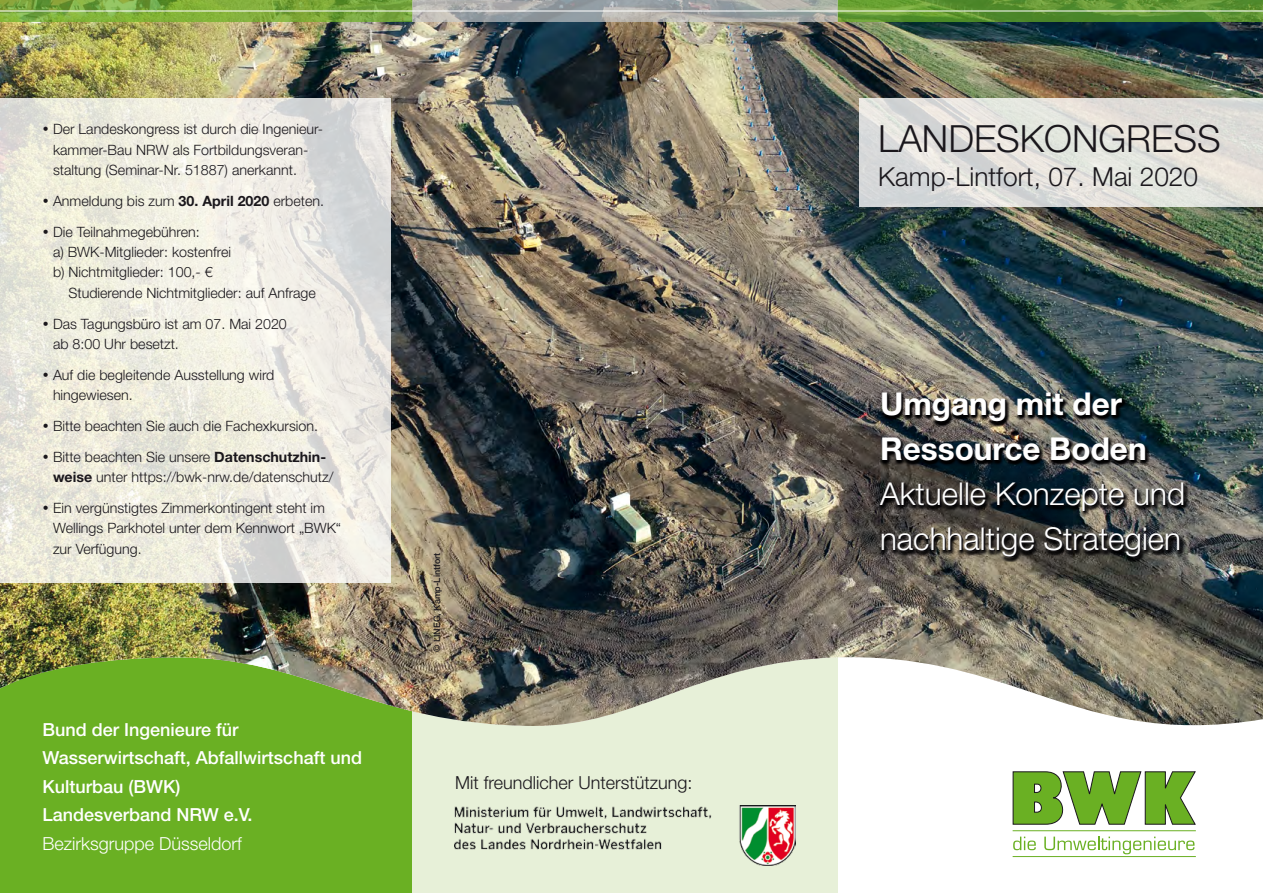
<style>
.page{position:relative;width:1263px;height:893px;background:#fff}
.page>*{position:absolute;margin:0;border:0;box-sizing:border-box;transform-origin:0 0}
.t1{font:300 37.5px "Helvetica Neue LT Std";color:#1a171c}
.t2{font:300 31.5px/45px "Helvetica Neue LT Std";color:#fff}
.t3{font:700 31.5px/45px "Helvetica Neue LT Std";color:#fff}
.t4{font:300 26.25px "Helvetica Neue LT Std";color:#1a171c}
.t5{font:500 18px/28.5px "Helvetica Neue LT Std";color:#fff}
.t6{font:300 18px "Helvetica Neue LT Std";color:#1a171c}
.t7{font:300 18px "Helvetica Neue LT Std";color:#fff}
.t8{font:300 14.25px/20.4px "Helvetica Neue LT Std";color:#1a171c}
.t9{font:500 9px "Helvetica Neue LT Std";color:#1a171c}
.s1{font-weight:700}
</style>
<div class="page">
<div style="left:0;top:0;width:412px;height:893px;background:#6ab023"></div>
<div style="left:412px;top:0;width:426px;height:893px;background:#e7f0d8"></div>
<img style="left:0;top:21px;width:1263px;height:705px">
<svg style="left:0;top:0;width:412px;height:21px;background:#7eac40"></svg>
<svg style="left:838px;top:0;width:425px;height:21px;background:#619737"></svg>
<svg style="left:412px;top:0;width:426px;height:21px;background:#a8abaa"></svg>
<hr style="left:0;top:11px;width:1263px;height:1px;background:#fff">
<svg style="left:859px;top:98px;width:404px;height:109px;background:#e0dfdb"></svg>
<img style="left:876px;top:389px;width:312px;height:172px">
<svg style="left:1012px;top:771px;width:184px;height:54px"></svg>
<hr style="left:1013px;top:830px;width:183px;height:1px;background:#6ab023">
<hr style="left:1013px;top:856px;width:183px;height:1px;background:#6ab023">
<svg style="left:1013px;top:837px;width:23px;height:13px"></svg>
<svg style="left:1044px;top:837px;width:150px;height:17px"></svg>
<img style="left:455px;top:806px;width:340px;height:59px">
<svg style="left:0;top:98px;width:391px;height:485px;background:#ebe9df"></svg>
<p class="t8" style="left:53px;top:119px;width:272px;text-indent:-10px">• Der Landeskongress ist durch die Ingenieur&shy;kammer-Bau NRW als Fortbildungsveran&shy;staltung (Seminar-Nr. 51887) anerkannt.</p>
<p class="t8" style="left:43px;top:190px;width:283px">• Anmeldung bis zum <span class="s1">30. April 2020</span> erbeten.</p>
<p class="t8" style="left:43px;top:221px;width:159px">• Die Teilnahmegebühren:</p>
<p class="t8" style="left:53px;top:241px;width:180px">a) BWK-Mitglieder: kostenfrei</p>
<p class="t8" style="left:53px;top:262px;width:161px">b) Nichtmitglieder: 100,- €</p>
<p class="t8" style="left:69px;top:282px;width:249px">Studierende Nichtmitglieder: auf Anfrage</p>
<p class="t8" style="left:53px;top:313px;width:235px;text-indent:-10px">• Das Tagungsbüro ist am 07. Mai 2020 ab 8:00 Uhr besetzt.</p>
<p class="t8" style="left:53px;top:364px;width:223px;text-indent:-10px">• Auf die begleitende Ausstellung wird hingewiesen.</p>
<p class="t8" style="left:43px;top:415px;width:277px">• Bitte beachten Sie auch die Fachexkursion.</p>
<p class="t8" style="left:53px;top:446px;width:282px;text-indent:-10px">• Bitte beachten Sie unsere <span class="s1">Datenschutzhin&shy;weise</span> unter https://bwk-nrw.de/datenschutz/</p>
<p class="t8" style="left:53px;top:497px;width:290px;text-indent:-10px">• Ein vergünstigtes Zimmerkontingent steht im<br>Wellings Parkhotel unter dem Kennwort „BWK“ zur Verfügung.</p>
<p class="t5" style="left:43px;top:715px;width:198px">Bund der Ingenieure für</p>
<p class="t5" style="left:43px;top:743px;width:321px">Wasserwirtschaft, Abfallwirtschaft und<br>Kulturbau (BWK)</p>
<p class="t5" style="left:43px;top:800px;width:212px">Landesverband NRW e.V.</p>
<p class="t7" style="left:43px;top:832px;width:201px">Bezirksgruppe Düsseldorf</p>
<p class="t9" style="left:432px;top:652px;width:101px;rotate:-90deg">© LINEG, Kamp-Lintfort</p>
<p class="t6" style="left:455px;top:771px;width:239px">Mit freundlicher Unterstützung:</p>
<p class="t1" style="left:878px;top:116px;width:344px">LANDESKONGRESS</p>
<p class="t4" style="left:878px;top:161px;width:321px">Kamp-Lintfort, 07. Mai 2020</p>
<h2 class="t3" style="left:880px;top:380px;width:268px">Umgang mit der<br>Ressource Boden</h2>
<h2 class="t2" style="left:880px;top:470px;width:307px">Aktuelle Konzepte und nachhaltige Strategien</h2>
</div>
